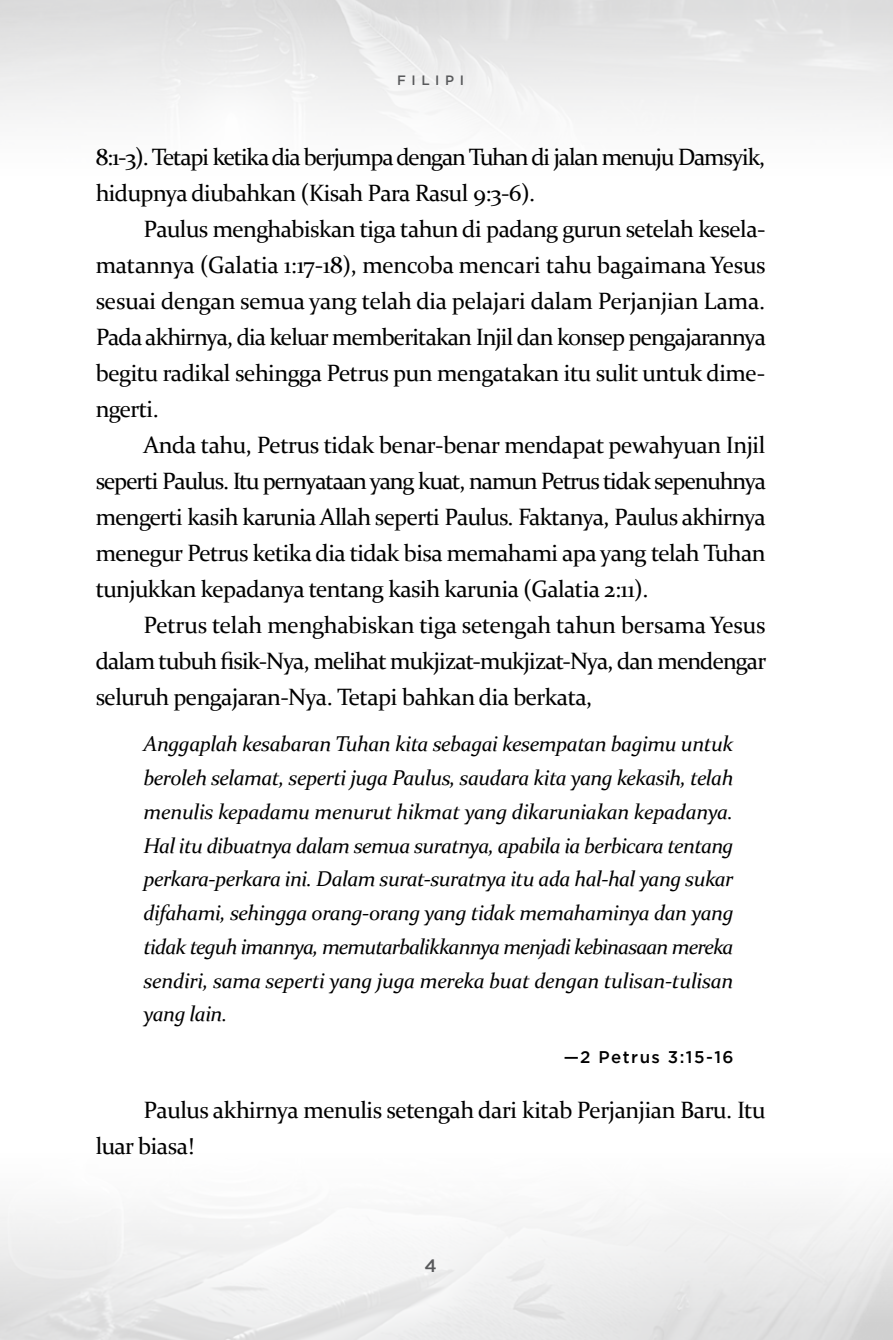
<style>
.page{position:relative;width:893px;height:1340px;background:#fff}
.page>*{position:absolute;margin:0;border:0;box-sizing:border-box;transform-origin:0 0}
.t1{font:23.62px/36px "Constantia";letter-spacing:-.025em;color:#000;text-align:justify}
.t2{font:23.62px/36px "Constantia";letter-spacing:-.05em;color:#000}
.t3{font:italic 21.38px/33.8px "Constantia";letter-spacing:-.015em;color:#000;text-align:justify}
.t4{font:500 18px "Gotham";color:#58595b}
.t5{font:500 16.88px "Gotham";letter-spacing:.085em;color:#000}
.t6{font:500 13.5px "Gotham";letter-spacing:.415em;color:#58595b}
</style>
<div class="page">
<p class="t6" style="left:397px;top:72px;width:69px">FILIPI</p>
<p class="t2" style="left:96px;top:137px;width:671px">8:1-3). Tetapi ketika dia berjumpa dengan Tuhan di jalan menuju Damsyik, hidupnya diubahkan (Kisah Para Rasul 9:3-6).</p>
<p class="t1" style="left:96px;top:209px;width:672px;text-indent:48px">Paulus menghabiskan tiga tahun di padang gurun setelah kesela&shy;matannya (Galatia 1:17-18), mencoba mencari tahu bagaimana Yesus sesuai dengan semua yang telah dia pelajari dalam Perjanjian Lama.<br>Pada akhirnya, dia keluar memberitakan Injil dan konsep pengajarannya begitu radikal sehingga Petrus pun mengatakan itu sulit untuk dime&shy;ngerti.</p>
<p class="t1" style="left:96px;top:425px;width:672px;text-indent:48px">Anda tahu, Petrus tidak benar-benar mendapat pewahyuan Injil seperti Paulus. Itu pernyataan yang kuat, namun Petrus tidak sepenuhnya mengerti kasih karunia Allah seperti Paulus. Faktanya, Paulus akhirnya menegur Petrus ketika dia tidak bisa memahami apa yang telah Tuhan tunjukkan kepadanya tentang kasih karunia (Galatia 2:11).</p>
<p class="t1" style="left:96px;top:605px;width:672px;text-indent:48px">Petrus telah menghabiskan tiga setengah tahun bersama Yesus dalam tubuh fisik-Nya, melihat mukjizat-mukjizat-Nya, dan mendengar seluruh pengajaran-Nya. Tetapi bahkan dia berkata,</p>
<p class="t3" style="left:144px;top:726px;width:592px">Anggaplah kesabaran Tuhan kita sebagai kesempatan bagimu untuk beroleh selamat, seperti juga Paulus, saudara kita yang kekasih, telah menulis kepadamu menurut hikmat yang dikaruniakan kepadanya.<br>Hal itu dibuatnya dalam semua suratnya, apabila ia berbicara tentang perkara-perkara ini. Dalam surat-suratnya itu ada hal-hal yang sukar difahami, sehingga orang-orang yang tidak memahaminya dan yang tidak teguh imannya, memutarbalikkannya menjadi kebinasaan mereka sendiri, sama seperti yang juga mereka buat dengan tulisan-tulisan yang lain.</p>
<p class="t5" style="left:564px;top:1046px;width:171px">—2 Petrus 3:15-16</p>
<p class="t1" style="left:96px;top:1090px;width:671px;text-indent:48px">Paulus akhirnya menulis setengah dari kitab Perjanjian Baru. Itu luar biasa!</p>
<p class="t4" style="left:424px;top:1254px;width:14px">4</p>
</div>
